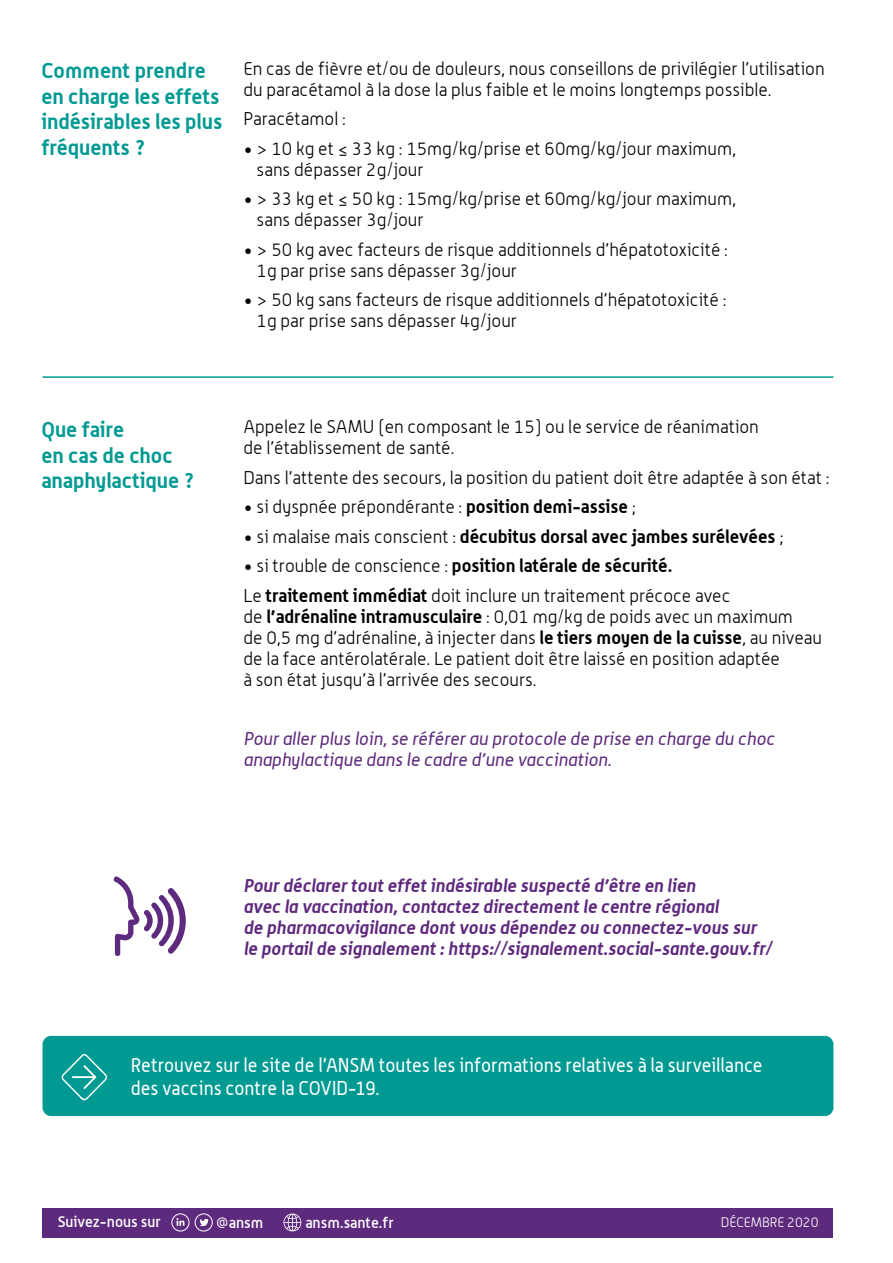
<style>
.page{position:relative;width:893px;height:1263px;background:#fff}
.page>*{position:absolute;margin:0;border:0;box-sizing:border-box;transform-origin:0 0}
.t1{font:700 21px/25.5px "Alwyn";color:#009a93}
.t2{font:19.5px/22.5px "Alwyn";color:#fff;scale:.95 1}
.t3{font:300 18px/21px "Alwyn";color:#000}
.t4{font:italic 700 18px/21px "Alwyn";color:#5e297d}
.t5{font:italic 18px/21px "Alwyn";color:#5e297d}
.t6{font:700 18px "Alwyn";color:#000}
.t7{font:500 15px "Alwyn";color:#fff}
.t8{font:300 13.5px "Alwyn";color:#fff}
.s1{font-weight:700}
.s2{font-weight:300}
</style>
<div class="page">
<div style="left:43px;top:1208px;width:790px;height:29px;background:#5e2a7e"></div>
<svg style="left:283px;top:1213px;width:18px;height:18px"></svg>
<svg style="left:200px;top:1219px;width:9px;height:7px"></svg>
<div style="left:195px;top:1213px;width:18px;height:18px;border:1px solid #fff;border-radius:50%"></div>
<div style="left:171px;top:1213px;width:18px;height:18px;border:1px solid #fff;border-radius:50%"></div>
<svg style="left:176px;top:1218px;width:8px;height:8px"></svg>
<hr style="left:43px;top:376px;width:790px;height:2px;background:#009a93">
<svg style="left:113px;top:876px;width:73px;height:80px"></svg>
<div style="left:43px;top:1036px;width:790px;height:80px;background:#009a93;border-radius:9px"></div>
<svg style="left:62px;top:1054px;width:45px;height:46px"></svg>
<p class="t1" style="left:41px;top:58px;width:182px">Comment prendre en charge les effets indésirables les plus fréquents ?</p>
<p class="t3" style="left:243px;top:57px;width:583px">En cas de fièvre et/ou de douleurs, nous conseillons de privilégier l’utilisation du paracétamol à la dose la plus faible et le moins longtemps possible.</p>
<p class="t3" style="left:243px;top:108px;width:104px">Paracétamol :</p>
<p class="t3" style="left:257px;top:137px;width:481px;text-indent:-13px">• &gt; 10 kg et ≤ 33 kg : 15mg/kg/prise et 60mg/kg/jour maximum, sans dépasser 2g/jour</p>
<p class="t3" style="left:257px;top:188px;width:481px;text-indent:-13px">• &gt; 33 kg et ≤ 50 kg : 15mg/kg/prise et 60mg/kg/jour maximum, sans dépasser 3g/jour</p>
<p class="t3" style="left:257px;top:238px;width:473px;text-indent:-13px">• &gt; 50 kg avec facteurs de risque additionnels d’hépatotoxicité :<br>1g par prise sans dépasser 3g/jour</p>
<p class="t3" style="left:257px;top:289px;width:471px;text-indent:-13px">• &gt; 50 kg sans facteurs de risque additionnels d’hépatotoxicité :<br>1g par prise sans dépasser 4g/jour</p>
<p class="t1" style="left:41px;top:416px;width:155px">Que faire<br>en cas de choc anaphylactique ?</p>
<p class="t3" style="left:243px;top:416px;width:517px">Appelez le SAMU (en composant le 15) ou le service de réanimation de l’établissement de santé.</p>
<p class="t3" style="left:243px;top:467px;width:588px">Dans l’attente des secours, la position du patient doit être adaptée à son état :</p>
<p class="t3" style="left:243px;top:496px;width:394px">• si dyspnée prépondérante : <span class="s1">position demi-assise</span> ;</p>
<p class="t6" style="left:243px;top:525px;width:542px"><span class="s2">• si malaise mais conscient :</span> décubitus dorsal avec jambes surélevées <span class="s2">;</span></p>
<p class="t3" style="left:243px;top:551px;width:488px;line-height:29.5px">• si trouble de conscience : <span class="s1">position latérale de sécurité.<br></span>Le <span class="s1">traitement immédiat</span> doit inclure un traitement précoce avec</p>
<p class="t3" style="left:243px;top:606px;width:580px">de <span class="s1">l’adrénaline intramusculaire</span> : 0,01 mg/kg de poids avec un maximum<br>de 0,5 mg d’adrénaline, à injecter dans <span class="s1">le tiers moyen de la cuisse</span>, au niveau de la face antérolatérale. Le patient doit être laissé en position adaptée<br>à son état jusqu’à l’arrivée des secours.</p>
<p class="t5" style="left:243px;top:728px;width:533px">Pour aller plus loin, se référer au protocole de prise en charge du choc anaphylactique dans le cadre d’une vaccination.</p>
<p class="t4" style="left:243px;top:874px;width:530px">Pour déclarer tout effet indésirable suspecté d’être en lien<br>avec la vaccination, contactez directement le centre régional<br>de pharmacovigilance dont vous dépendez ou connectez-vous sur le portail de signalement : https://signalement.social-sante.gouv.fr/</p>
<p class="t2" style="left:131px;top:1054px;width:666px">Retrouvez sur le site de l’ANSM toutes les informations relatives à la surveillance des vaccins contre la COVID-19.</p>
<p class="t7" style="left:58px;top:1212px;width:104px">Suivez-nous sur</p>
<p class="t7" style="left:216px;top:1213px;width:49px">@ansm</p>
<p class="t7" style="left:305px;top:1213px;width:90px">ansm.sante.fr</p>
<p class="t8" style="left:721px;top:1215px;width:99px">DÉCEMBRE 2020</p>
</div>
